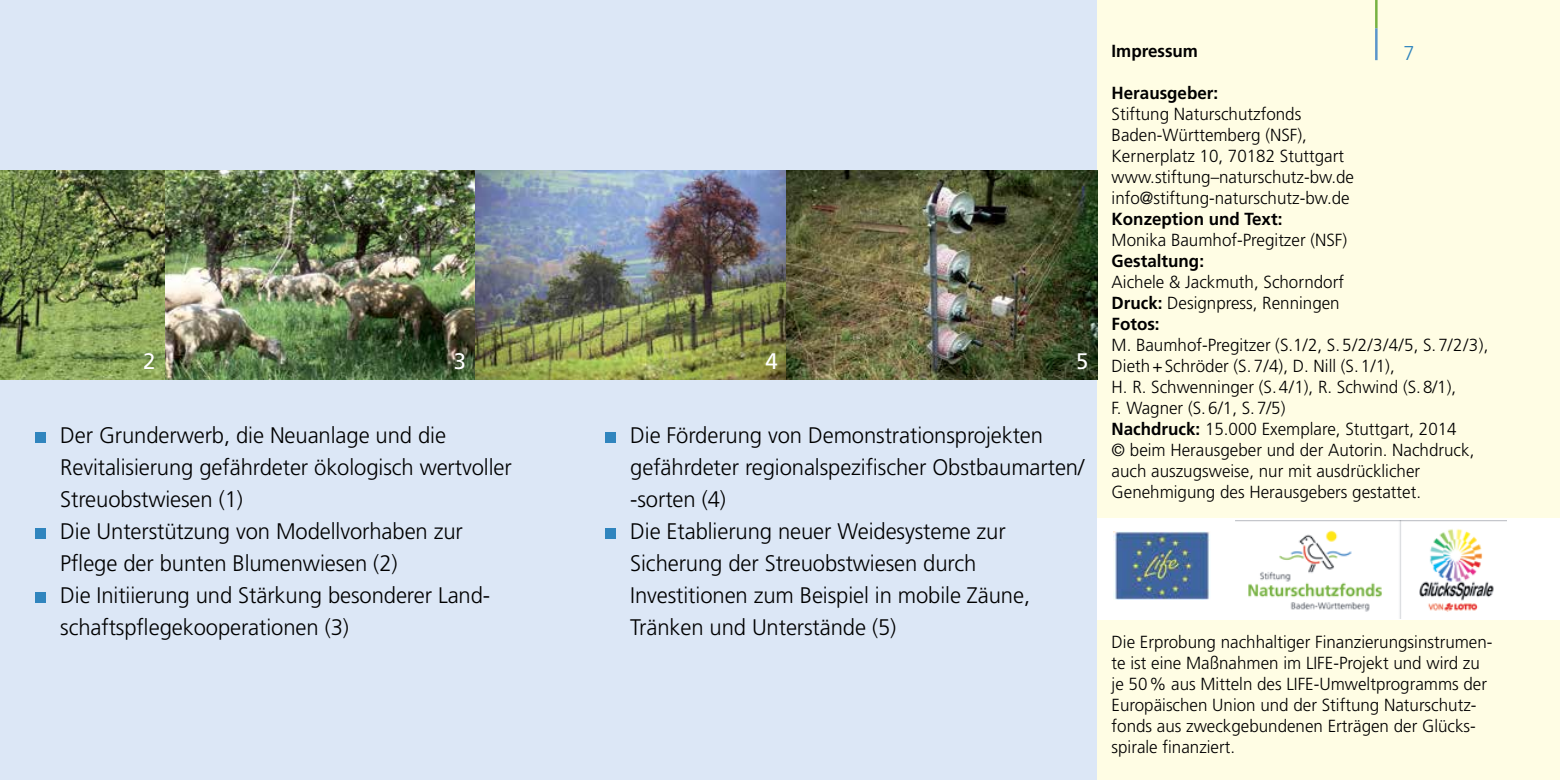
<style>
.page{position:relative;width:1560px;height:780px;background:#fff}
.page>*{position:absolute;margin:0;border:0;box-sizing:border-box;transform-origin:0 0}
.t1{font:300 22.5px/32px "Frutiger";letter-spacing:-.005em;color:#000}
.t2{font:22.5px "Frutiger";color:#fff}
.t3{font:300 20px "Frutiger";color:#3085be}
.t4{font:300 17.5px/21px "Frutiger";color:#000}
.t5{font:700 17.5px "Frutiger";color:#000}
.s1{font-weight:700}
</style>
<div class="page">
<div style="left:0;top:0;width:1097px;height:780px;background:#dce7f6"></div>
<div style="left:1097px;top:0;width:462px;height:780px;background:#fffde4"></div>
<img style="left:0;top:170px;width:1097px;height:209px">
<div style="left:1097px;top:518px;width:462px;height:102px;background:#fff"></div>
<img style="left:1235px;top:521px;width:271px;height:97px">
<img style="left:1113px;top:531px;width:97px;height:68px">
<hr style="left:1374px;top:0;width:3px;height:28px;background:#78b242">
<hr style="left:1374px;top:28px;width:3px;height:32px;background:#5b96ca">
<div style="left:35px;top:432px;width:11px;height:11px;background:#3085be"></div>
<div style="left:35px;top:528px;width:11px;height:11px;background:#3085be"></div>
<div style="left:35px;top:592px;width:11px;height:10px;background:#3085be"></div>
<div style="left:605px;top:432px;width:11px;height:11px;background:#3085be"></div>
<div style="left:605px;top:528px;width:11px;height:11px;background:#3085be"></div>
<p class="t2" style="left:143px;top:347px;width:14px">2</p>
<p class="t2" style="left:454px;top:347px;width:14px">3</p>
<p class="t2" style="left:765px;top:347px;width:14px">4</p>
<p class="t2" style="left:1076px;top:347px;width:14px">5</p>
<p class="t1" style="left:60px;top:419px;width:453px">Der Grunderwerb, die Neuanlage und die Revitalisierung gefährdeter ökologisch wertvoller Streuobstwiesen (1)<br>Die Unterstützung von Modellvorhaben zur Pflege der bunten Blumenwiesen (2)<br>Die Initiierung und Stärkung besonderer Land&shy;schaftspflegekooperationen (3)</p>
<p class="t1" style="left:630px;top:419px;width:455px">Die Förderung von Demonstrationsprojekten gefährdeter regionalspezifischer Obstbaumarten/ -sorten (4)<br>Die Etablierung neuer Weidesysteme zur Sicherung der Streuobstwiesen durch Investitionen zum Beispiel in mobile Zäune, Tränken und Unterstände (5)</p>
<p class="t5" style="left:1111px;top:41px;width:88px">Impressum</p>
<p class="t3" style="left:1403px;top:42px;width:13px">7</p>
<p class="t5" style="left:1111px;top:83px;width:108px">Herausgeber:</p>
<p class="t4" style="left:1111px;top:103px;width:244px">Stiftung Naturschutzfonds<br>Baden-Württemberg (NSF),<br>Kernerplatz 10, 70182 Stuttgart www.stiftung–naturschutz-bw.de info@stiftung-naturschutz-bw.de</p>
<p class="t5" style="left:1111px;top:209px;width:172px">Konzeption und Text:</p>
<p class="t4" style="left:1111px;top:229px;width:237px">Monika Baumhof-Pregitzer (NSF)</p>
<p class="t5" style="left:1111px;top:251px;width:94px">Gestaltung:</p>
<p class="t4" style="left:1111px;top:271px;width:234px">Aichele &amp; Jackmuth, Schorndorf<br><span class="s1">Druck:</span> Designpress, Renningen<br><span class="s1">Fotos:</span></p>
<p class="t4" style="left:1111px;top:334px;width:378px">M. Baumhof-Pregitzer (S.1/2, S.5/2/3/4/5, S.7/2/3), Dieth+Schröder (S.7/4), D. Nill (S.1/1),<br>H. R. Schwenninger (S.4/1), R. Schwind (S.8/1),<br>F. Wagner (S.6/1, S.7/5)<br><span class="s1">Nachdruck:</span> 15.000 Exemplare, Stuttgart, 2014<br>© beim Herausgeber und der Autorin. Nachdruck, auch auszugsweise, nur mit ausdrücklicher Genehmigung des Herausgebers gestattet.</p>
<p class="t4" style="left:1111px;top:631px;width:382px">Die Erprobung nachhaltiger Finanzierungsinstrumen&shy;te ist eine Maßnahmen im LIFE-Projekt und wird zu je 50% aus Mitteln des LIFE-Umweltprogramms der Europäischen Union und der Stiftung Naturschutz&shy;fonds aus zweckgebundenen Erträgen der Glücks&shy;spirale finanziert.</p>
</div>
